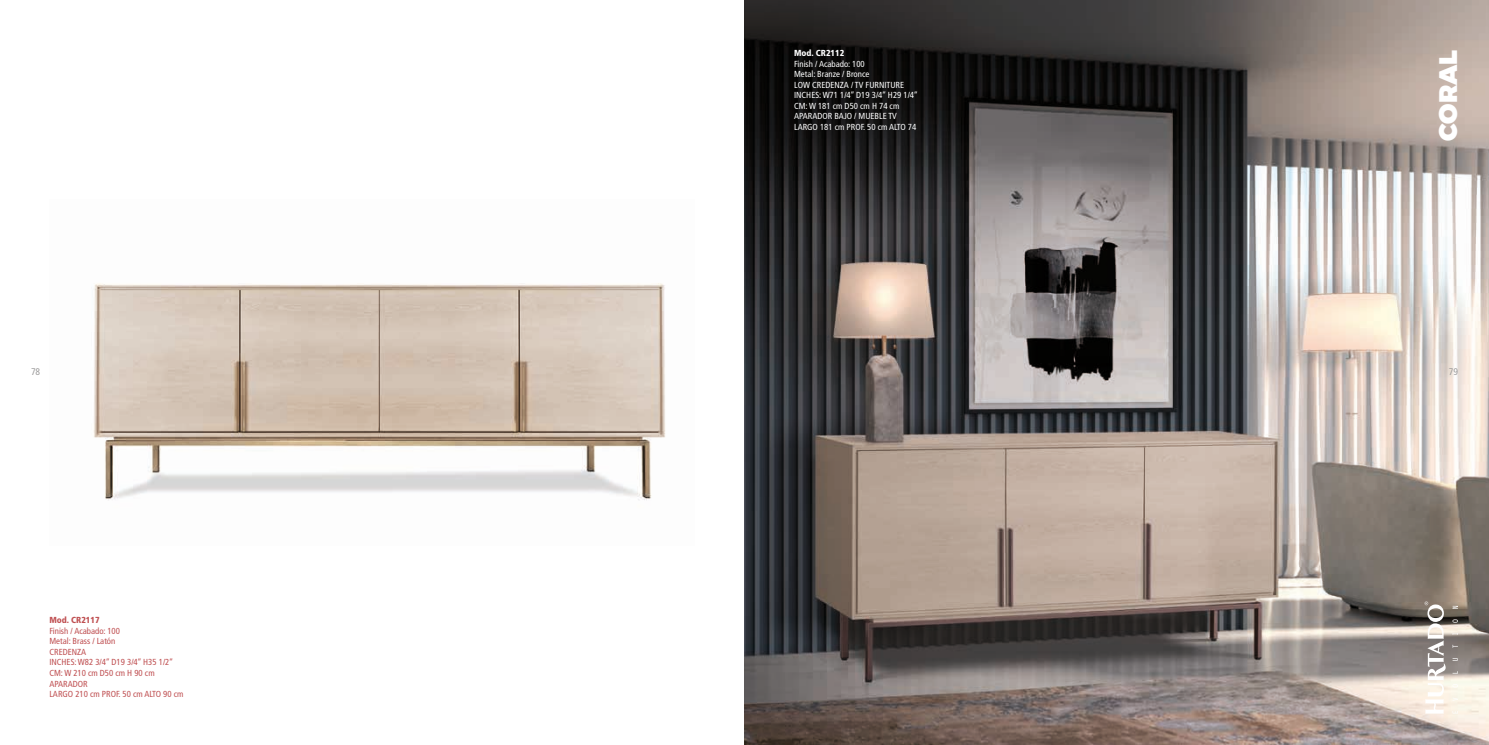
<style>
.page{position:relative;width:1489px;height:745px;background:#fff}
.page>*{position:absolute;margin:0;border:0;box-sizing:border-box;transform-origin:0 0}
.t1{font:900 25.38px "Montserrat";color:#fff}
.t2{font:condensed 9.62px "Frutiger LT Std";color:#9e9d9d}
.t3{font:condensed 8.75px "Frutiger LT Std";color:#fff}
.t4{font:condensed 8.75px "Frutiger LT Std";color:#bf4f51}
.t5{font:900 condensed 8.75px "Frutiger LT Std";color:#fff}
.t6{font:900 condensed 8.75px "Frutiger LT Std";color:#bf4f51}
</style>
<div class="page">
<img style="left:744px;top:0;width:744px;height:744px">
<img style="left:93px;top:283px;width:573px;height:217px">
<svg style="left:1424px;top:601px;width:21px;height:112px"></svg>
<svg style="left:1452px;top:605px;width:5px;height:108px"></svg>
<p class="t2" style="left:31px;top:366px;width:11px">78</p>
<p class="t6" style="left:49px;top:614px;width:52px">Mod. CR2117</p>
<p class="t4" style="left:49px;top:625px;width:72px">Finish / Acabado: 100</p>
<p class="t4" style="left:49px;top:636px;width:67px">Metal: Brass / Latón</p>
<p class="t4" style="left:49px;top:646px;width:38px">CREDENZA</p>
<p class="t4" style="left:49px;top:657px;width:125px">INCHES: W82 3/4’’ D19 3/4’’ H35 1/2’’</p>
<p class="t4" style="left:49px;top:667px;width:107px">CM: W 210 cm D50 cm H 90 cm</p>
<p class="t4" style="left:49px;top:678px;width:40px">APARADOR</p>
<p class="t4" style="left:49px;top:688px;width:135px">LARGO 210 cm PROF. 50 cm ALTO 90 cm</p>
<p class="t5" style="left:794px;top:48px;width:52px">Mod. CR2112</p>
<p class="t3" style="left:794px;top:59px;width:72px">Finish / Acabado: 100</p>
<p class="t3" style="left:794px;top:69px;width:77px">Metal: Branze / Bronce</p>
<p class="t3" style="left:794px;top:80px;width:112px">LOW CREDENZA / TV FURNITURE</p>
<p class="t3" style="left:794px;top:90px;width:125px">INCHES: W71 1/4’’ D19 3/4’’ H29 1/4’’</p>
<p class="t3" style="left:794px;top:101px;width:107px">CM: W 181 cm D50 cm H 74 cm</p>
<p class="t3" style="left:794px;top:111px;width:104px">APARADOR BAJO / MUEBLE TV</p>
<p class="t3" style="left:794px;top:122px;width:124px">LARGO 181 cm PROF. 50 cm ALTO 74</p>
<h1 class="t1" style="left:1427px;top:141px;width:92px;rotate:-90deg">CORAL</h1>
<p class="t2" style="left:1448px;top:366px;width:11px">79</p>
</div>
